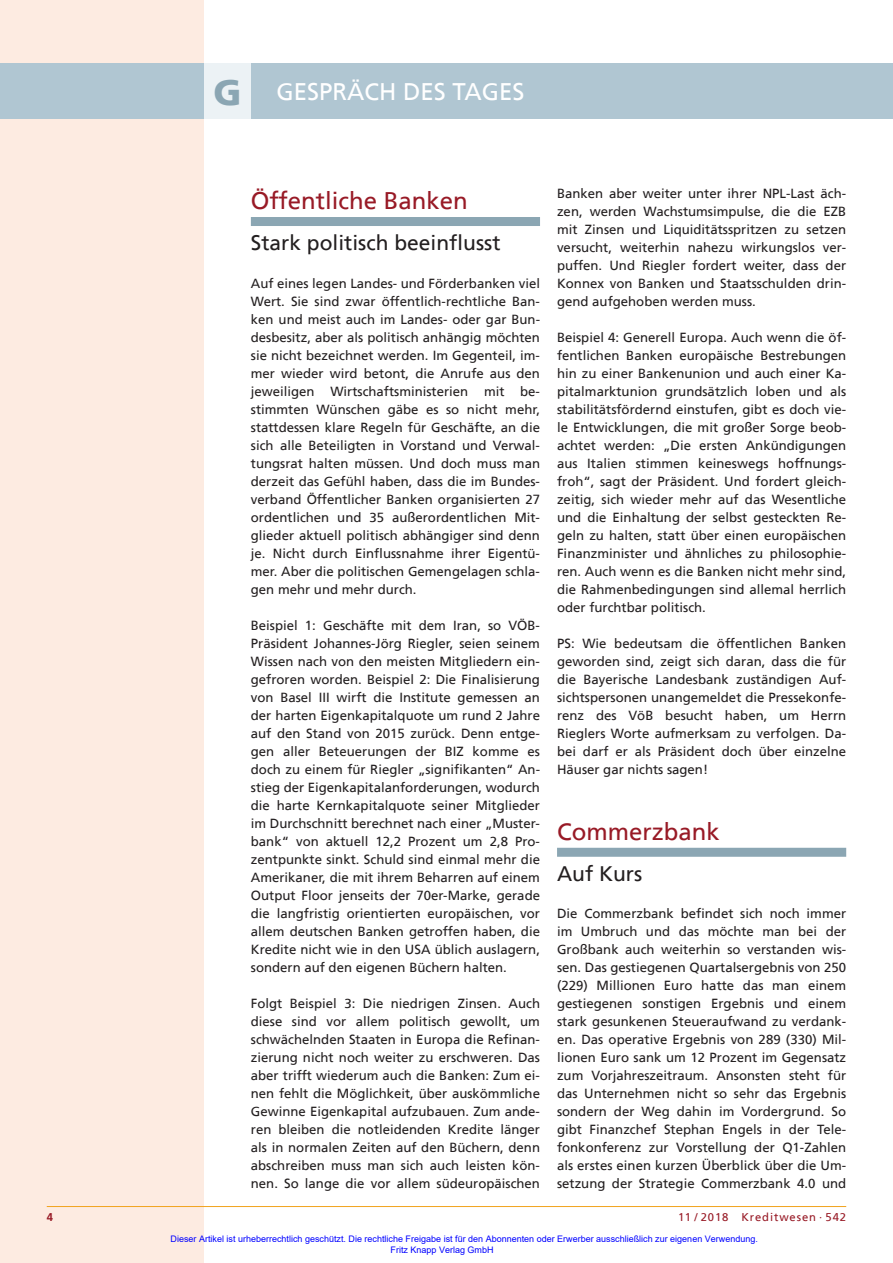
<style>
.page{position:relative;width:893px;height:1263px;background:#fff}
.page>*{position:absolute;margin:0;border:0;box-sizing:border-box;transform-origin:0 0}
.t1{font:24px "Frutiger";color:#981a26}
.t2{font:24px "Frutiger";color:#fff}
.t3{font:21px "Frutiger";color:#231f20}
.t4{font:13.2px/18px "Frutiger";color:#231f20;text-align:justify}
.t5{font:11.25px "Frutiger";letter-spacing:.08em;color:#981a26}
.t6{font:700 11.25px "Frutiger";color:#981a26}
.t7{font:9px/10.8px "Arial";color:#00f}
.s1{font-weight:900;font-size:36px;color:#8ba6b3}
</style>
<div class="page">
<div style="left:0;top:0;width:204px;height:1263px;background:#fdebe1"></div>
<div style="left:0;top:64px;width:893px;height:55px;background:#b0c6d2"></div>
<div style="left:204px;top:64px;width:47px;height:55px;background:#ecf2f5"></div>
<hr style="left:47px;top:1206px;width:799px;height:1px;background:#f1a31e">
<div style="left:251px;top:217px;width:289px;height:9px;background:#8ba6b3"></div>
<div style="left:557px;top:848px;width:289px;height:9px;background:#8ba6b3"></div>
<h1 class="t2" style="left:213px;top:81px;width:312px"><span class="s1">G</span> GESPRÄCH DES TAGES</h1>
<h1 class="t1" style="left:251px;top:190px;width:218px">Öffentliche Banken</h1>
<h2 class="t3" style="left:251px;top:233px;width:251px">Stark politisch beeinflusst</h2>
<p class="t4" style="left:251px;top:275px;width:291px">Auf eines legen Landes- und Förderbanken viel Wert. Sie sind zwar öffentlich-rechtliche Ban&shy;ken und meist auch im Landes- oder gar Bun&shy;desbesitz, aber als politisch anhängig möchten sie nicht bezeichnet werden. Im Gegenteil, im&shy;mer wieder wird betont, die Anrufe aus den jeweiligen Wirtschaftsministerien mit be&shy;stimmten Wünschen gäbe es so nicht mehr, stattdessen klare Regeln für Geschäfte, an die sich alle Beteiligten in Vorstand und Verwal&shy;tungsrat halten müssen. Und doch muss man derzeit das Gefühl haben, dass die im Bundes&shy;verband Öffentlicher Banken organisierten 27 ordentlichen und 35 außerordentlichen Mit&shy;glieder aktuell politisch abhängiger sind denn je. Nicht durch Einflussnahme ihrer Eigentü&shy;mer. Aber die politischen Gemengelagen schla&shy;gen mehr und mehr durch.</p>
<p class="t4" style="left:251px;top:617px;width:291px">Beispiel 1: Geschäfte mit dem Iran, so VÖB-Präsident Johannes-Jörg Riegler, seien seinem Wissen nach von den meisten Mitgliedern ein&shy;gefroren worden. Beispiel 2: Die Finalisierung von Basel III wirft die Institute gemessen an der harten Eigenkapitalquote um rund 2 Jahre auf den Stand von 2015 zurück. Denn entge&shy;gen aller Beteuerungen der BIZ komme es doch zu einem für Riegler „signifikanten“ An&shy;stieg der Eigenkapitalanforderungen, wodurch die harte Kernkapitalquote seiner Mitglieder im Durchschnitt berechnet nach einer „Muster&shy;bank“ von aktuell 12,2 Prozent um 2,8 Pro&shy;zentpunkte sinkt. Schuld sind einmal mehr die Amerikaner, die mit ihrem Beharren auf einem Output Floor jenseits der 70er-Marke, gerade die langfristig orientierten europäischen, vor allem deutschen Banken getroffen haben, die Kredite nicht wie in den USA üblich auslagern, sondern auf den eigenen Büchern halten.</p>
<p class="t4" style="left:251px;top:995px;width:291px">Folgt Beispiel 3: Die niedrigen Zinsen. Auch diese sind vor allem politisch gewollt, um schwächelnden Staaten in Europa die Refinan&shy;zierung nicht noch weiter zu erschweren. Das aber trifft wiederum auch die Banken: Zum ei&shy;nen fehlt die Möglichkeit, über auskömmliche Gewinne Eigenkapital aufzubauen. Zum ande&shy;ren bleiben die notleidenden Kredite länger als in normalen Zeiten auf den Büchern, denn abschreiben muss man sich auch leisten kön&shy;nen. So lange die vor allem südeuropäischen</p>
<p class="t4" style="left:557px;top:185px;width:291px">Banken aber weiter unter ihrer NPL-Last äch&shy;zen, werden Wachstumsimpulse, die die EZB mit Zinsen und Liquiditätsspritzen zu setzen versucht, weiterhin nahezu wirkungslos ver&shy;puffen. Und Riegler fordert weiter, dass der Konnex von Banken und Staatsschulden drin&shy;gend aufgehoben werden muss.</p>
<p class="t4" style="left:557px;top:329px;width:291px">Beispiel 4: Generell Europa. Auch wenn die öf&shy;fentlichen Banken europäische Bestrebungen hin zu einer Bankenunion und auch einer Ka&shy;pitalmarktunion grundsätzlich loben und als stabilitätsfördernd einstufen, gibt es doch vie&shy;le Entwicklungen, die mit großer Sorge beob&shy;achtet werden: „Die ersten Ankündigungen aus Italien stimmen keineswegs hoffnungs&shy;froh“, sagt der Präsident. Und fordert gleich&shy;zeitig, sich wieder mehr auf das Wesentliche und die Einhaltung der selbst gesteckten Re&shy;geln zu halten, statt über einen europäischen Finanzminister und ähnliches zu philosophie&shy;ren. Auch wenn es die Banken nicht mehr sind, die Rahmenbedingungen sind allemal herrlich oder furchtbar politisch.</p>
<p class="t4" style="left:557px;top:635px;width:291px">PS: Wie bedeutsam die öffentlichen Banken geworden sind, zeigt sich daran, dass die für die Bayerische Landesbank zuständigen Auf&shy;sichtspersonen unangemeldet die Pressekonfe&shy;renz des VöB besucht haben, um Herrn Rieglers Worte aufmerksam zu verfolgen. Da&shy;bei darf er als Präsident doch über einzelne Häuser gar nichts sagen!</p>
<h1 class="t1" style="left:557px;top:821px;width:164px">Commerzbank</h1>
<h2 class="t3" style="left:557px;top:864px;width:87px">Auf Kurs</h2>
<p class="t4" style="left:557px;top:905px;width:291px">Die Commerzbank befindet sich noch immer im Umbruch und das möchte man bei der Großbank auch weiterhin so verstanden wis&shy;sen. Das gestiegenen Quartalsergebnis von 250 (229) Millionen Euro hatte das man einem gestiegenen sonstigen Ergebnis und einem stark gesunkenen Steueraufwand zu verdank&shy;en. Das operative Ergebnis von 289 (330) Mil&shy;lionen Euro sank um 12 Prozent im Gegensatz zum Vorjahreszeitraum. Ansonsten steht für das Unternehmen nicht so sehr das Ergebnis sondern der Weg dahin im Vordergrund. So gibt Finanzchef Stephan Engels in der Tele&shy;fonkonferenz zur Vorstellung der Q1-Zahlen als erstes einen kurzen Überblick über die Um&shy;setzung der Strategie Commerzbank 4.0 und</p>
<p class="t6" style="left:47px;top:1211px;width:8px">4</p>
<p class="t5" style="left:678px;top:1211px;width:170px">11 / 2018 Kreditwesen · 542</p>
<p class="t7" style="left:391px;top:1233px;width:369px;text-indent:-220px">Dieser Artikel ist urheberrechtlich geschützt. Die rechtliche Freigabe ist für den Abonnenten oder Erwerber ausschließlich zur eigenen Verwendung.<br>Fritz Knapp Verlag GmbH</p>
</div>
